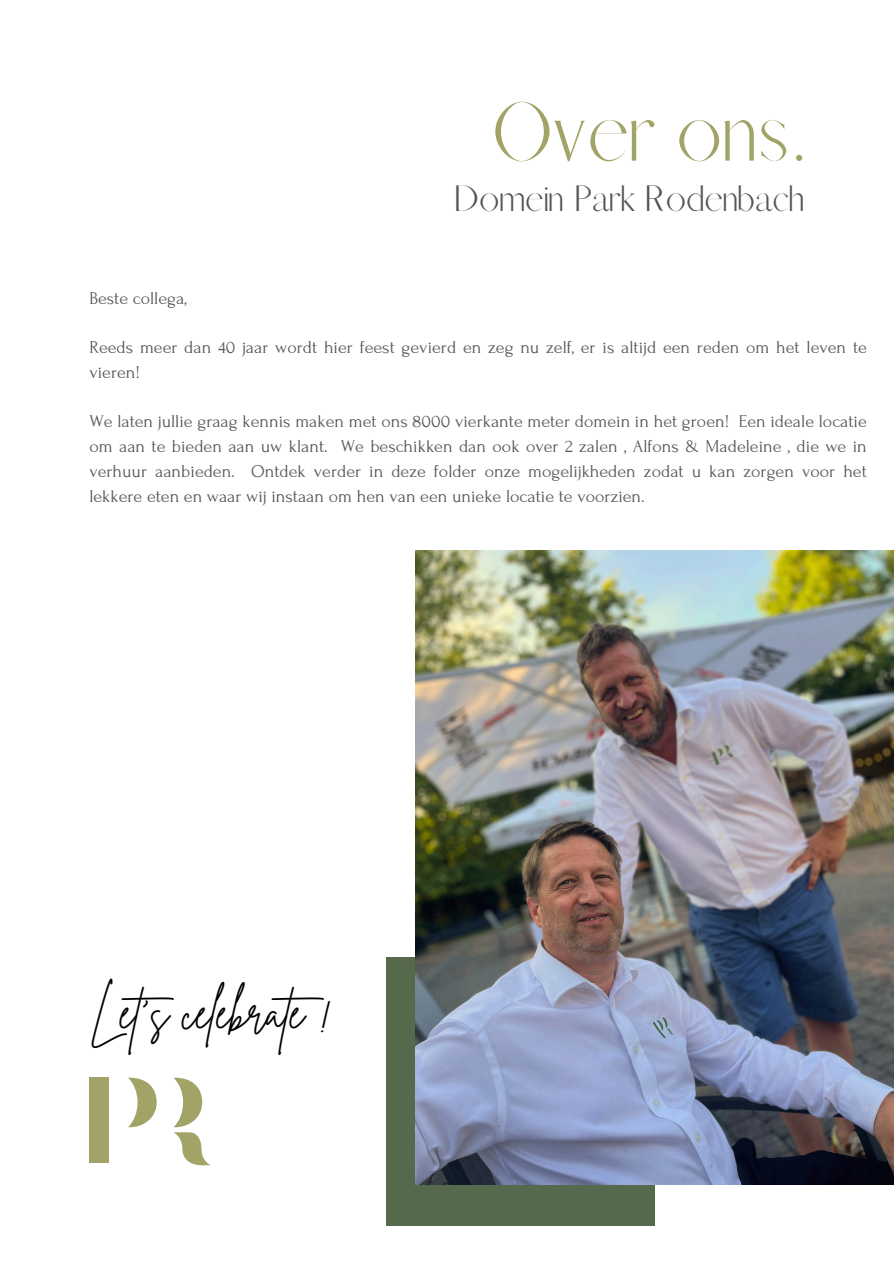
<style>
.page{position:relative;width:894px;height:1264px;background:#fff}
.page>*{position:absolute;margin:0;border:0;box-sizing:border-box;transform-origin:0 0}
.t1{font:75px "Afrah";color:#a2a367}
.t2{font:46.5px "Brittany Signature";color:#000}
.t3{font:33px "Afrah";color:#545454}
.t4{font:18px/24.8px "Forum";color:#545454}
</style>
<div class="page">
<div style="left:386px;top:957px;width:268px;height:268px;background:#55694c"></div>
<img style="left:416px;top:550px;width:477px;height:634px">
<div style="left:89px;top:1077px;width:20px;height:85px;background:#a2a367"></div>
<svg style="left:128px;top:1077px;width:29px;height:50px"></svg>
<svg style="left:173px;top:1077px;width:37px;height:88px"></svg>
<h1 class="t1" style="left:491px;top:85px;width:314px">Over ons.</h1>
<p class="t3" style="left:453px;top:177px;width:352px">Domein Park Rodenbach</p>
<p class="t4" style="left:89px;top:286px;width:99px">Beste collega,</p>
<p class="t4" style="left:89px;top:335px;width:778px">Reeds meer dan 40 jaar wordt hier feest gevierd en zeg nu zelf, er is altijd een reden om het leven te vieren!</p>
<p class="t4" style="left:89px;top:409px;width:778px;text-align:justify">We laten jullie graag kennis maken met ons 8000 vierkante meter domein in het groen! Een ideale locatie om aan te bieden aan uw klant. We beschikken dan ook over 2 zalen , Alfons &amp; Madeleine , die we in verhuur aanbieden. Ontdek verder in deze folder onze mogelijkheden zodat u kan zorgen voor het lekkere eten en waar wij instaan om hen van een unieke locatie te voorzien.</p>
<h2 class="t2" style="left:89px;top:981px;width:249px">Let’s celebrate !</h2>
</div>
